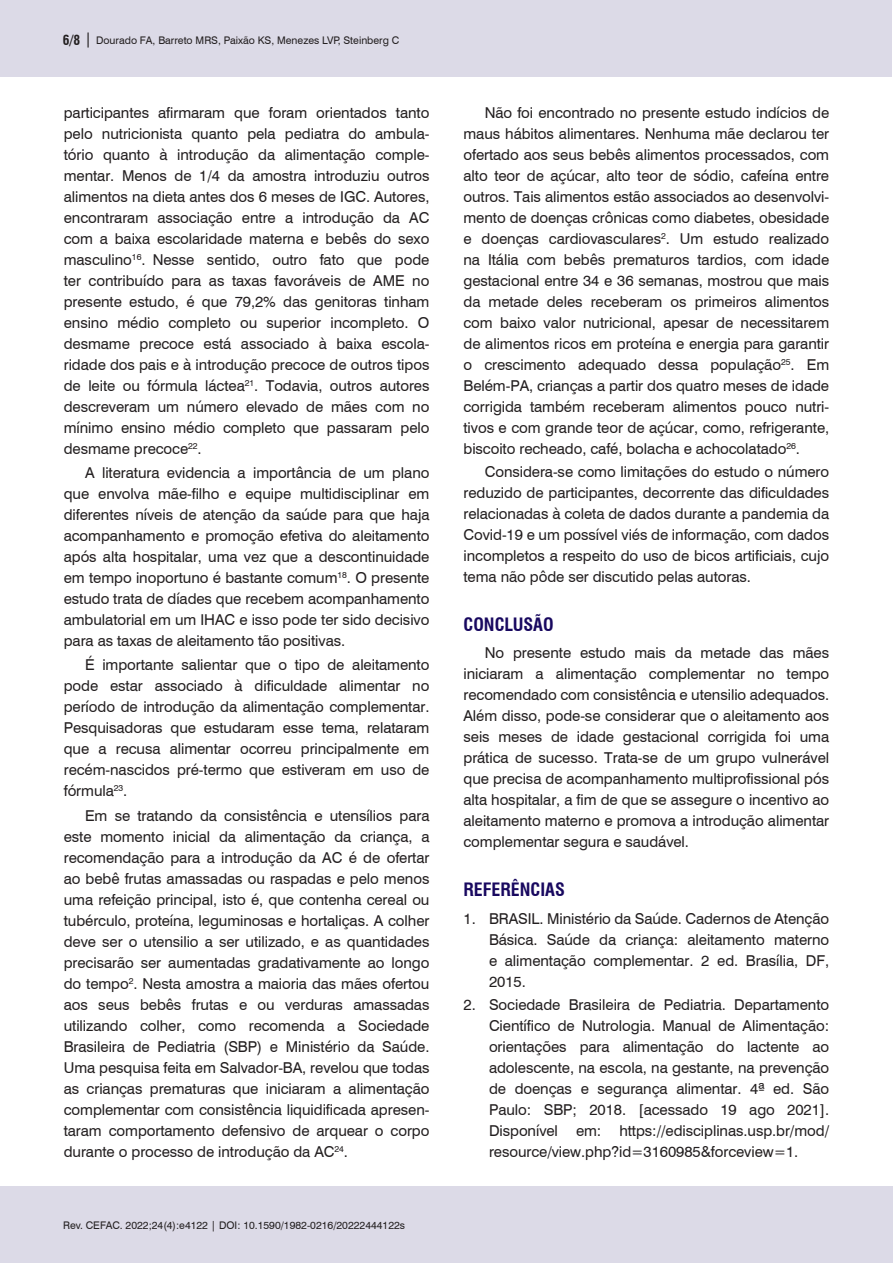
<style>
.page{position:relative;width:893px;height:1263px;background:#fff}
.page>*{position:absolute;margin:0;border:0;box-sizing:border-box;transform-origin:0 0}
.Nivel_1{font:700 condensed 18px "Swiss 721 BT";color:#18085f}
.Corpo_do_texto{font:15px/21px "Swiss 721 BT";letter-spacing:-.005em;color:#231f20;text-align:justify}
.t1{font:10.5px "Swiss 721 BT";color:#231f20}
.s1{font-weight:700;font-stretch:condensed;font-size:13.5px}
.s2{font-size:15px}
</style>
<div class="page">
<div style="left:0;top:1186px;width:892px;height:77px;background:#dcdae7"></div>
<div style="left:0;top:0;width:892px;height:77px;background:#dcdae7"></div>
<p class="t1" style="left:63px;top:33px;width:338px"><span class="s1">6/8</span> <span class="s2">|</span> Dourado FA, Barreto MRS, Paixão KS, Menezes LVP, Steinberg C</p>
<p class="Corpo_do_texto" style="left:64px;top:101px;width:367px">participantes afirmaram que foram orientados tanto pelo nutricionista quanto pela pediatra do ambula&shy;tório quanto à introdução da alimentação comple&shy;mentar. Menos de 1/4 da amostra introduziu outros alimentos na dieta antes dos 6 meses de IGC. Autores, encontraram associação entre a introdução da AC com a baixa escolaridade materna e bebês do sexo masculino<sup>16</sup>. Nesse sentido, outro fato que pode ter contribuído para as taxas favoráveis de AME no presente estudo, é que 79,2% das genitoras tinham ensino médio completo ou superior incompleto. O desmame precoce está associado à baixa escola&shy;ridade dos pais e à introdução precoce de outros tipos de leite ou fórmula láctea<sup>21</sup>. Todavia, outros autores descreveram um número elevado de mães com no mínimo ensino médio completo que passaram pelo desmame precoce<sup>22</sup>.</p>
<p class="Corpo_do_texto" style="left:64px;top:462px;width:367px;text-indent:21px">A literatura evidencia a importância de um plano que envolva mãe-filho e equipe multidisciplinar em diferentes níveis de atenção da saúde para que haja acompanhamento e promoção efetiva do aleitamento após alta hospitalar, uma vez que a descontinuidade em tempo inoportuno é bastante comum<sup>18</sup>. O presente estudo trata de díades que recebem acompanhamento ambulatorial em um IHAC e isso pode ter sido decisivo para as taxas de aleitamento tão positivas.</p>
<p class="Corpo_do_texto" style="left:64px;top:654px;width:367px;text-indent:21px">É importante salientar que o tipo de aleitamento pode estar associado à dificuldade alimentar no período de introdução da alimentação complementar.<br>Pesquisadoras que estudaram esse tema, relataram que a recusa alimentar ocorreu principalmente em recém-nascidos pré-termo que estiveram em uso de fórmula<sup>23</sup>.</p>
<p class="Corpo_do_texto" style="left:64px;top:804px;width:367px;text-indent:21px">Em se tratando da consistência e utensílios para este momento inicial da alimentação da criança, a recomendação para a introdução da AC é de ofertar ao bebê frutas amassadas ou raspadas e pelo menos uma refeição principal, isto é, que contenha cereal ou tubérculo, proteína, leguminosas e hortaliças. A colher deve ser o utensilio a ser utilizado, e as quantidades precisarão ser aumentadas gradativamente ao longo do tempo<sup>2</sup>. Nesta amostra a maioria das mães ofertou aos seus bebês frutas e ou verduras amassadas utilizando colher, como recomenda a Sociedade Brasileira de Pediatria (SBP) e Ministério da Saúde.<br>Uma pesquisa feita em Salvador-BA, revelou que todas as crianças prematuras que iniciaram a alimentação complementar com consistência liquidificada apresen&shy;taram comportamento defensivo de arquear o corpo durante o processo de introdução da AC<sup>24</sup>.</p>
<p class="t1" style="left:63px;top:1218px;width:344px">Rev. CEFAC. 2022;24(4):e4122 | DOI: 10.1590/1982-0216/20222444122s</p>
<p class="Corpo_do_texto" style="left:463px;top:101px;width:367px;text-indent:21px">Não foi encontrado no presente estudo indícios de maus hábitos alimentares. Nenhuma mãe declarou ter ofertado aos seus bebês alimentos processados, com alto teor de açúcar, alto teor de sódio, cafeína entre outros. Tais alimentos estão associados ao desenvolvi&shy;mento de doenças crônicas como diabetes, obesidade e doenças cardiovasculares<sup>2</sup>. Um estudo realizado na Itália com bebês prematuros tardios, com idade gestacional entre 34 e 36 semanas, mostrou que mais da metade deles receberam os primeiros alimentos com baixo valor nutricional, apesar de necessitarem de alimentos ricos em proteína e energia para garantir o crescimento adequado dessa população<sup>25</sup>. Em Belém-PA, crianças a partir dos quatro meses de idade corrigida também receberam alimentos pouco nutri&shy;tivos e com grande teor de açúcar, como, refrigerante, biscoito recheado, café, bolacha e achocolatado<sup>26</sup>.</p>
<p class="Corpo_do_texto" style="left:463px;top:460px;width:367px;text-indent:21px">Considera-se como limitações do estudo o número reduzido de participantes, decorrente das dificuldades relacionadas à coleta de dados durante a pandemia da Covid-19 e um possível viés de informação, com dados incompletos a respeito do uso de bicos artificiais, cujo tema não pôde ser discutido pelas autoras.</p>
<p class="Nivel_1" style="left:463px;top:614px;width:92px">CONCLUSÃO</p>
<p class="Corpo_do_texto" style="left:463px;top:642px;width:367px;text-indent:21px">No presente estudo mais da metade das mães iniciaram a alimentação complementar no tempo recomendado com consistência e utensilio adequados.<br>Além disso, pode-se considerar que o aleitamento aos seis meses de idade gestacional corrigida foi uma prática de sucesso. Trata-se de um grupo vulnerável que precisa de acompanhamento multiprofissional pós alta hospitalar, a fim de que se assegure o incentivo ao aleitamento materno e promova a introdução alimentar complementar segura e saudável.</p>
<p class="Nivel_1" style="left:463px;top:879px;width:103px">REFERÊNCIAS</p>
<p class="Corpo_do_texto" style="left:489px;top:907px;width:342px;text-indent:-26px">1. BRASIL. Ministério da Saúde. Cadernos de Atenção Básica. Saúde da criança: aleitamento materno e alimentação complementar. 2 ed. Brasília, DF, 2015.</p>
<p class="Corpo_do_texto" style="left:489px;top:993px;width:342px;text-indent:-26px">2. Sociedade Brasileira de Pediatria. Departamento Científico de Nutrologia. Manual de Alimentação: orientações para alimentação do lactente ao adolescente, na escola, na gestante, na prevenção de doenças e segurança alimentar. 4ª ed. São Paulo: SBP; 2018. [acessado 19 ago 2021].<br>Disponível em: https://edisciplinas.usp.br/mod/ resource/view.php?id=3160985&amp;forceview=1.</p>
</div>
